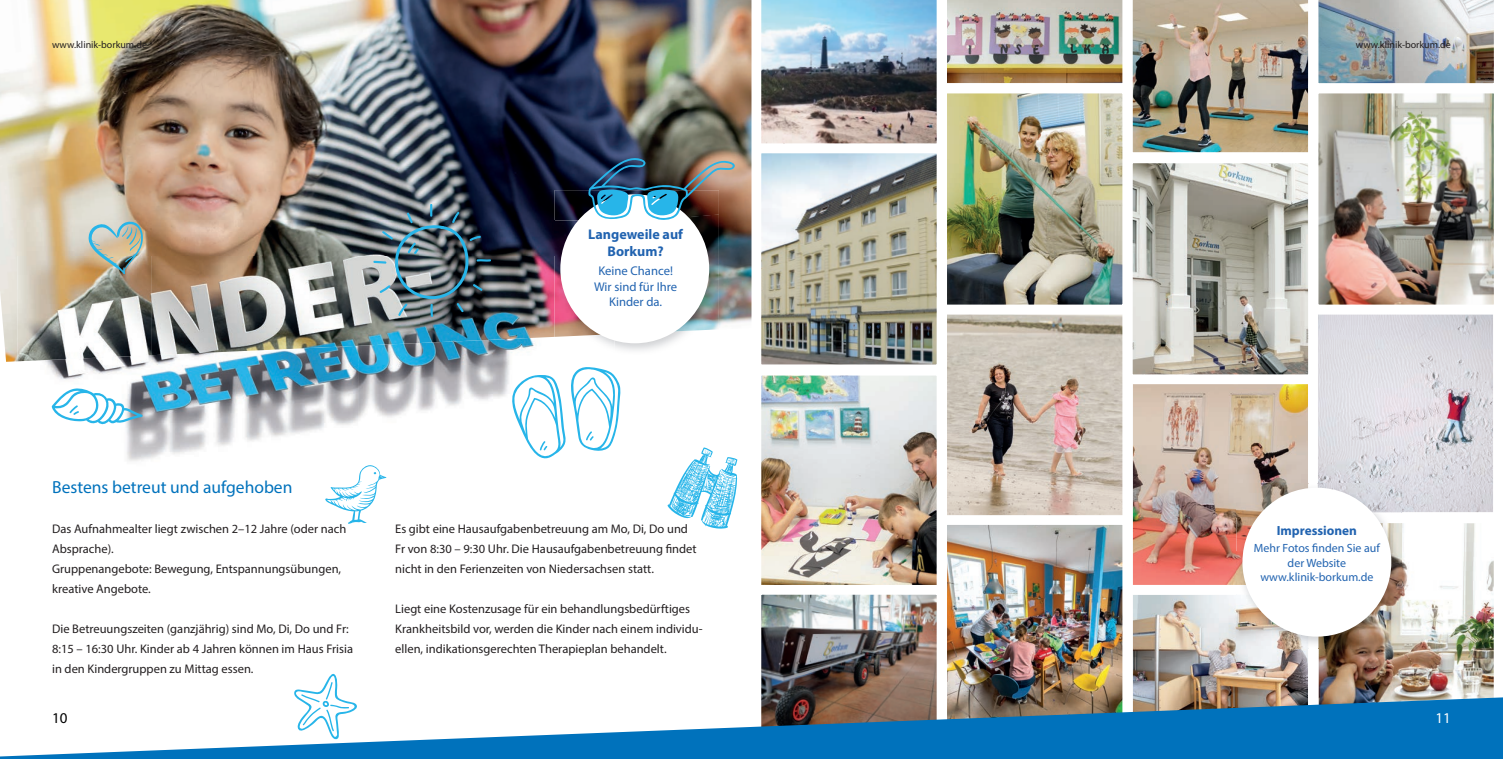
<style>
.page{position:relative;width:1503px;height:759px;background:#fff}
.page>*{position:absolute;margin:0;border:0;box-sizing:border-box;transform-origin:0 0}
.t1{font:17.5px "Myriad Pro";color:#0072bc}
.t2{font:15px "Myriad Pro";color:#000}
.t3{font:15px "Myriad Pro";color:#fff}
.t4{font:700 14px/16.9px "Myriad Pro";color:#2163b0;text-align:center}
.t5{font:700 13.25px "Myriad Pro";color:#2163b0}
.t6{font:12.62px/15.1px "Myriad Pro";color:#2163b0;text-align:center}
.t7{font:12.5px/20px "Myriad Pro";color:#231f20}
.t8{font:11.88px/14.2px "Myriad Pro";color:#2163b0;text-align:center}
.t9{font:10px "Myriad Pro";color:#231f20}
</style>
<div class="page">
<img style="left:762px;top:376px;width:173px;height:208px">
<div style="left:751px;top:365px;width:195px;height:231px;border:10px solid #fff"></div>
<img style="left:948px;top:314px;width:173px;height:383px">
<div style="left:937px;top:295px;width:195px;height:230px;border:10px solid #fff"></div>
<img style="left:751px;top:584px;width:186px;height:113px">
<div style="left:937px;top:515px;width:195px;height:230px;border:10px solid #fff"></div>
<img style="left:762px;top:162px;width:173px;height:201px">
<img style="left:1133px;top:164px;width:173px;height:127px">
<div style="left:751px;top:143px;width:195px;height:231px;border:10px solid #fff"></div>
<img style="left:948px;top:162px;width:173px;height:141px">
<div style="left:937px;top:84px;width:195px;height:230px;border:10px solid #fff"></div>
<img style="left:1319px;top:162px;width:172px;height:129px">
<div style="left:1308px;top:84px;width:194px;height:230px;border:10px solid #fff"></div>
<img style="left:751px;top:0;width:751px;height:162px">
<svg style="left:0;top:697px;width:1122px;height:61px"></svg>
<img style="left:0;top:0;width:751px;height:361px">
<img style="left:17px;top:349px;width:341px;height:175px">
<img style="left:358px;top:343px;width:256px;height:135px">
<img style="left:17px;top:256px;width:135px;height:105px">
<img style="left:151px;top:256px;width:135px;height:99px">
<img style="left:286px;top:256px;width:134px;height:93px">
<img style="left:420px;top:256px;width:134px;height:87px">
<img style="left:17px;top:220px;width:537px;height:36px">
<img style="left:614px;top:334px;width:105px;height:20px">
<img style="left:554px;top:190px;width:34px;height:30px">
<img style="left:671px;top:220px;width:48px;height:114px">
<img style="left:554px;top:337px;width:60px;height:17px">
<img style="left:554px;top:220px;width:50px;height:117px">
<div style="left:560px;top:194px;width:149px;height:149px;background:#fff;border-radius:50%"></div>
<svg style="left:88px;top:221px;width:55px;height:53px;background:#afb5a5"></svg>
<svg style="left:325px;top:464px;width:61px;height:59px"></svg>
<svg style="left:667px;top:447px;width:70px;height:82px"></svg>
<svg style="left:293px;top:673px;width:65px;height:67px"></svg>
<img style="left:588px;top:155px;width:147px;height:65px">
<svg style="left:507px;top:366px;width:113px;height:98px"></svg>
<hr style="left:476px;top:259px;width:15px;height:3px;background:#27b5e9">
<svg style="left:373px;top:203px;width:110px;height:114px;background:#5e6f77"></svg>
<svg style="left:52px;top:387px;width:91px;height:38px"></svg>
<img style="left:1122px;top:291px;width:380px;height:467px">
<p class="t9" style="left:52px;top:38px;width:96px">www.klinik-borkum.de</p>
<p class="t9" style="left:1355px;top:38px;width:96px">www.klinik-borkum.de</p>
<p class="t4" style="left:588px;top:225px;width:96px">Langeweile auf<br>Borkum?</p>
<p class="t6" style="left:594px;top:263px;width:85px">Keine Chance!<br>Wir sind für Ihre<br>Kinder da.</p>
<h1 class="t1" style="left:52px;top:475px;width:242px">Bestens betreut und aufgehoben</h1>
<p class="t7" style="left:52px;top:518px;width:296px">Das Aufnahmealter liegt zwischen 2–12 Jahre (oder nach Absprache).<br>Gruppenangebote: Bewegung, Entspannungsübungen, kreative Angebote.</p>
<p class="t7" style="left:52px;top:618px;width:302px">Die Betreuungszeiten (ganzjährig) sind Mo, Di, Do und Fr:<br>8:15 – 16:30 Uhr. Kinder ab 4 Jahren können im Haus Frisia in den Kindergruppen zu Mittag essen.</p>
<p class="t7" style="left:395px;top:518px;width:303px">Es gibt eine Hausaufgabenbetreuung am Mo, Di, Do und<br>Fr von 8:30 – 9:30 Uhr. Die Hausaufgabenbetreuung ndet nicht in den Ferienzeiten von Niedersachsen statt.</p>
<p class="t7" style="left:395px;top:598px;width:309px">Liegt eine Kostenzusage für ein behandlungsbedürftiges<br>Krankheitsbild vor, werden die Kinder nach einem individu&shy;ellen, indikationsgerechten Therapieplan behandelt.</p>
<p class="t5" style="left:1276px;top:521px;width:82px">Impressionen</p>
<p class="t8" style="left:1253px;top:541px;width:127px">Mehr Fotos nden Sie auf der Website www.klinik-borkum.de</p>
<p class="t2" style="left:52px;top:708px;width:17px">10</p>
<p class="t3" style="left:1435px;top:708px;width:17px">11</p>
</div>
